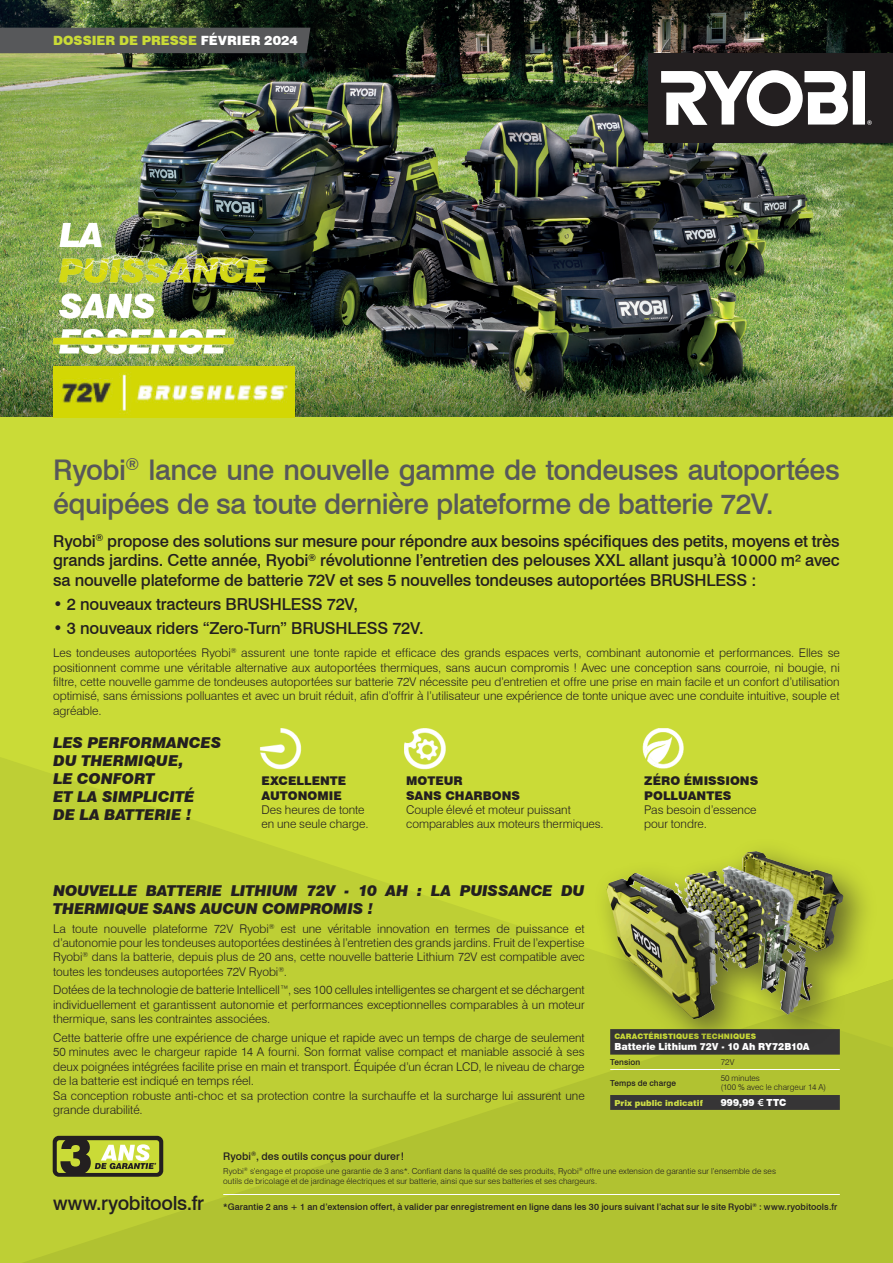
<style>
.page{position:relative;width:893px;height:1263px;background:#cadb37}
.page>*{position:absolute;margin:0;border:0;box-sizing:border-box;transform-origin:0 0}
.t1{font:500 28.5px/34.2px "Swiss 721 BT";letter-spacing:-.02em;color:#57585a}
.t2{font:500 19.5px "Swiss 721 BT";letter-spacing:-.015em;color:#231f20}
.t3{font:500 16.5px/19.8px "Swiss 721 BT";letter-spacing:-.015em;color:#231f20;text-align:justify}
.t4{font:italic 900 15px/18px "Swiss 721 BT";letter-spacing:-.005em;color:#231f20}
.t5{font:900 12.75px "Swiss 721 BT";color:#cadb37}
.t6{font:300 12px/14.4px "Swiss 721 BT";color:#231f20;text-align:justify}
.t7{font:900 12px "Swiss 721 BT";letter-spacing:.005em;color:#231f20}
.t8{font:500 10.5px "Swiss 721 BT";letter-spacing:.005em;color:#231f20}
.t9{font:900 9.75px "Swiss 721 BT";letter-spacing:.005em;color:#fff;scale:.95 1}
.t10{font:900 9.75px "Swiss 721 BT";letter-spacing:.005em;color:#fff;scale:.94 1}
.t11{font:500 9px "Swiss 721 BT";letter-spacing:.01em;color:#231f20}
.t12{font:300 8.25px/9.9px "Swiss 721 BT";letter-spacing:.01em;color:#231f20}
.t13{font:500 8.25px "Swiss 721 BT";letter-spacing:.01em;color:#231f20}
.t14{font:900 8.25px "Swiss 721 BT";letter-spacing:.005em;color:#cddc46}
.t15{font:900 7.5px "Swiss 721 BT";letter-spacing:.01em;color:#cadb37}
.s1{color:#fff}
.s2{font-family:"Informa Pro";font-weight:500}
</style>
<div class="page">
<svg style="left:0;top:757px;width:593px;height:506px;fill:#becf35"></svg>
<svg style="left:21px;top:979px;width:872px;height:284px;fill:#becf35"></svg>
<img style="left:259px;top:728px;width:43px;height:42px">
<img style="left:404px;top:728px;width:42px;height:42px">
<img style="left:642px;top:728px;width:42px;height:41px">
<hr style="left:223px;top:1194px;width:617px;height:1px;background:#fff">
<img style="left:0;top:0;width:893px;height:417px">
<div style="left:53px;top:1136px;width:110px;height:41px;background:#231f20;border-radius:6px"></div>
<svg style="left:57px;top:1140px;width:102px;height:33px"></svg>
<svg style="left:610px;top:979px;width:283px;height:131px;background:#98a532"></svg>
<hr style="left:610px;top:1069px;width:111px;height:1px;background:#fff">
<hr style="left:721px;top:1069px;width:119px;height:1px;background:#fff">
<div style="left:593px;top:837px;width:286px;height:218px;background:#231f20;opacity:.6"></div>
<img style="left:627px;top:852px;width:121px;height:56px">
<img style="left:53px;top:367px;width:242px;height:51px">
<img style="left:53px;top:215px;width:228px;height:147px">
<div style="left:0;top:28px;width:310px;height:25px;background:#57585a"></div>
<div style="left:648px;top:53px;width:245px;height:89px;background:#231f20"></div>
<svg style="left:661px;top:70px;width:211px;height:56px"></svg>
<p class="t5" style="left:53px;top:33px;width:246px">DOSSIER DE PRESSE <span class="s1">FÉVRIER 2024</span></p>
<p class="t1" style="left:53px;top:452px;width:788px">Ryobi<sup>®</sup> lance une nouvelle gamme de tondeuses autoportées équipées de sa toute dernière plateforme de batterie 72V.</p>
<p class="t3" style="left:53px;top:531px;width:788px">Ryobi<sup>®</sup> propose des solutions sur mesure pour répondre aux besoins spécifiques des petits, moyens et très grands jardins. Cette année, Ryobi<sup>®</sup> révolutionne l’entretien des pelouses XXL allant jusqu’à 10000 m² avec sa nouvelle plateforme de batterie 72V et ses 5 nouvelles tondeuses autoportées BRUSHLESS :</p>
<p class="t3" style="left:53px;top:594px;width:306px">• 2 nouveaux tracteurs BRUSHLESS 72V,</p>
<p class="t3" style="left:53px;top:618px;width:372px">• 3 nouveaux riders “Zero-Turn” BRUSHLESS 72V.</p>
<p class="t6" style="left:53px;top:646px;width:788px">Les tondeuses autoportées Ryobi<sup>®</sup> assurent une tonte rapide et efficace des grands espaces verts, combinant autonomie et performances. Elles se positionnent comme une véritable alternative aux autoportées thermiques, sans aucun compromis ! Avec une conception sans courroie, ni bougie, ni filtre, cette nouvelle gamme de tondeuses autoportées sur batterie 72V nécessite peu d’entretien et offre une prise en main facile et un confort d’utilisation optimisé, sans émissions polluantes et avec un bruit réduit, afin d’offrir à l’utilisateur une expérience de tonte unique avec une conduite intuitive, souple et agréable.</p>
<p class="t4" style="left:53px;top:733px;width:170px">LES PERFORMANCES</p>
<p class="t4" style="left:53px;top:751px;width:132px">DU THERMIQUE,</p>
<p class="t4" style="left:53px;top:769px;width:103px">LE CONFORT</p>
<p class="t4" style="left:53px;top:787px;width:143px">ET LA SIMPLICITÉ</p>
<p class="t4" style="left:53px;top:805px;width:140px">DE LA BATTERIE !</p>
<p class="t7" style="left:644px;top:774px;width:116px">ZÉRO ÉMISSIONS</p>
<p class="t7" style="left:644px;top:788px;width:89px">POLLUANTES</p>
<p class="t6" style="left:644px;top:802px;width:114px">Pas besoin d’essence</p>
<p class="t6" style="left:644px;top:817px;width:64px">pour tondre.</p>
<p class="t7" style="left:261px;top:774px;width:86px">EXCELLENTE</p>
<p class="t7" style="left:261px;top:788px;width:82px">AUTONOMIE</p>
<p class="t6" style="left:261px;top:802px;width:105px">Des heures de tonte</p>
<p class="t6" style="left:261px;top:817px;width:108px">en une seule charge.</p>
<p class="t7" style="left:406px;top:774px;width:58px">MOTEUR</p>
<p class="t7" style="left:406px;top:788px;width:116px">SANS CHARBONS</p>
<p class="t6" style="left:406px;top:802px;width:166px">Couple élevé et moteur puissant</p>
<p class="t6" style="left:406px;top:817px;width:199px">comparables aux moteurs thermiques.</p>
<p class="t4" style="left:53px;top:881px;width:533px">NOUVELLE BATTERIE LITHIUM 72V - 10 AH : LA PUISSANCE DU<br>THERMIQUE SANS AUCUN COMPROMIS !</p>
<p class="t6" style="left:53px;top:921px;width:533px">La toute nouvelle plateforme 72V Ryobi<sup>®</sup> est une véritable innovation en termes de puissance et d’autonomie pour les tondeuses autoportées destinées à l’entretien des grands jardins. Fruit de l’expertise Ryobi<sup>®</sup> dans la batterie, depuis plus de 20 ans, cette nouvelle batterie Lithium 72V est compatible avec toutes les tondeuses autoportées 72V Ryobi<sup>®</sup>.</p>
<p class="t6" style="left:53px;top:983px;width:533px">Dotées de la technologie de batterie Intellicell™, ses 100 cellules intelligentes se chargent et se déchargent individuellement et garantissent autonomie et performances exceptionnelles comparables à un moteur thermique, sans les contraintes associées.</p>
<p class="t6" style="left:53px;top:1030px;width:533px">Cette batterie offre une expérience de charge unique et rapide avec un temps de charge de seulement 50 minutes avec le chargeur rapide 14 A fourni. Son format valise compact et maniable associé à ses deux poignées intégrées facilite prise en main et transport. Équipée d’un écran LCD, le niveau de charge de la batterie est indiqué en temps réel.</p>
<p class="t6" style="left:53px;top:1088px;width:533px">Sa conception robuste anti-choc et sa protection contre la surchauffe et la surcharge lui assurent une grande durabilité.</p>
<p class="t15" style="left:614px;top:1032px;width:143px">CARACTÉRISTIQUES TECHNIQUES</p>
<p class="t9" style="left:614px;top:1040px;width:207px">Batterie Lithium 72V - 10 Ah RY72B10A</p>
<p class="t13" style="left:610px;top:1057px;width:32px">Tension</p>
<p class="t12" style="left:721px;top:1057px;width:15px">72V</p>
<p class="t13" style="left:610px;top:1077px;width:67px">Temps de charge</p>
<p class="t12" style="left:721px;top:1072px;width:41px">50 minutes</p>
<p class="t12" style="left:721px;top:1082px;width:107px">(100 % avec le chargeur 14 A)</p>
<p class="t14" style="left:614px;top:1098px;width:90px">Prix public indicatif</p>
<p class="t10" style="left:721px;top:1097px;width:71px">999,99 <span class="s2">€</span> TTC</p>
<p class="t2" style="left:53px;top:1191px;width:152px">www.ryobitools.fr</p>
<p class="t8" style="left:223px;top:1150px;width:183px">Ryobi<sup>®</sup>, des outils conçus pour durer!</p>
<p class="t12" style="left:223px;top:1166px;width:554px">Ryobi<sup>®</sup> s’engage et propose une garantie de 3 ans*. Confiant dans la qualité de ses produits, Ryobi<sup>®</sup> offre une extension de garantie sur l’ensemble de ses outils de bricolage et de jardinage électriques et sur batterie, ainsi que sur ses batteries et ses chargeurs.</p>
<p class="t11" style="left:223px;top:1201px;width:616px">*Garantie 2 ans + 1 an d’extension offert, à valider par enregistrement en ligne dans les 30 jours suivant l’achat sur le site Ryobi<sup>®</sup> : www.ryobitools.fr</p>
</div>
